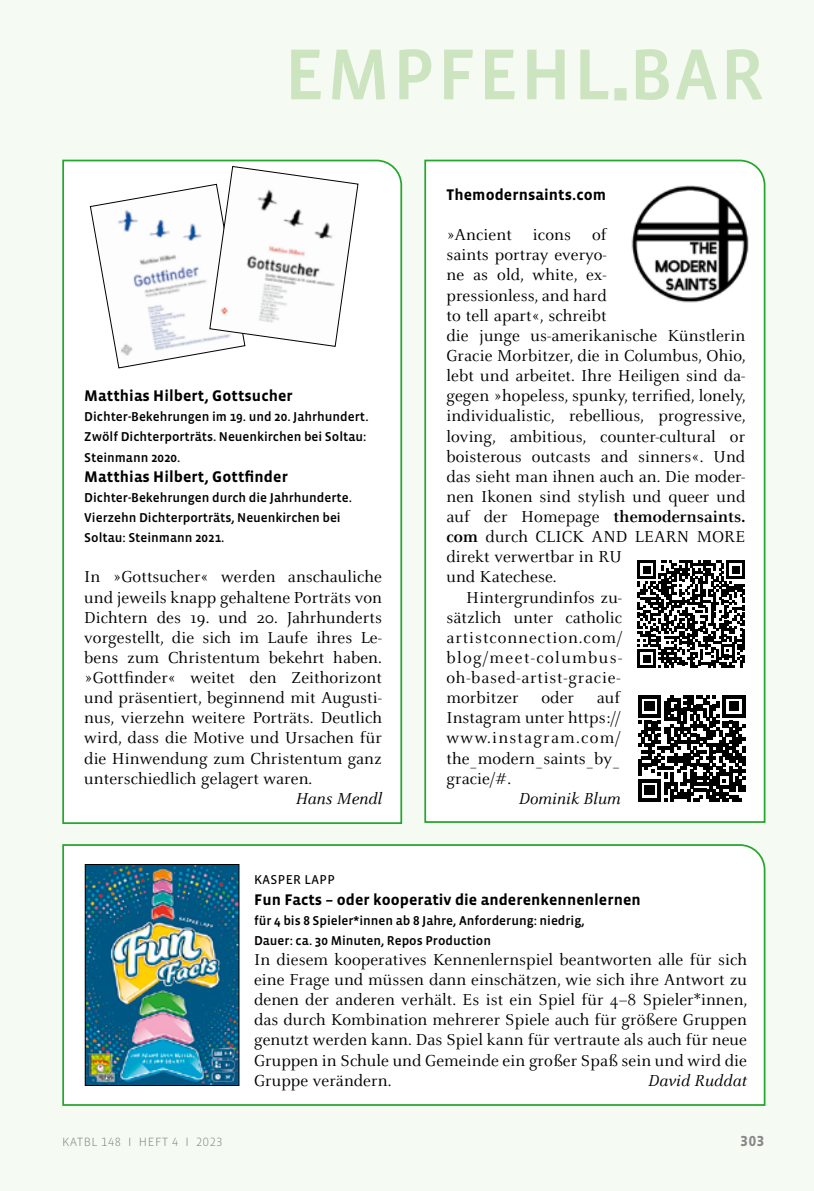
<style>
.page{position:relative;width:814px;height:1191px;background:#f5faf3}
.page>*{position:absolute;margin:0;border:0;box-sizing:border-box;transform-origin:0 0}
.t1{font:500 73.5px "Vista Sans OT";letter-spacing:.03em;color:#cce4bf}
.t2{font:17.5px/20.1px "Celeste Pro";letter-spacing:.005em;color:#000;text-align:justify}
.t3{font:italic 17.5px "Celeste Pro";letter-spacing:.005em;color:#000}
.t4{font:700 17.5px "Celeste Pro";letter-spacing:.005em;color:#000}
.t5{font:17.5px "Celeste Pro";letter-spacing:.045em;color:#000}
.t6{font:17.5px "Celeste Pro";letter-spacing:.055em;color:#000}
.t7{font:17.5px "Celeste Pro";letter-spacing:.08em;color:#000}
.t8{font:700 15.75px "Vista Sans OT";letter-spacing:.005em;color:#000}
.t9{font:700 14.88px "Vista Sans OT";color:#878988}
.t10{font:500 13.12px/20.1px "Vista Sans OT";color:#000}
.t11{font:13.12px "Vista Sans OT";letter-spacing:.03em;color:#000}
.t12{font:300 12.25px "Vista Sans OT";letter-spacing:.05em;color:#878988}
.s1{font-weight:400}
.s2{font-weight:700}
</style>
<div class="page">
<hr style="left:0;top:0;width:1px;height:1191px;background:#f0f9fd">
<div style="left:62px;top:844px;width:704px;height:262px;background:#fff"></div>
<div style="left:62px;top:159px;width:341px;height:665px;background:#fff"></div>
<svg style="left:90px;top:166px;width:268px;height:202px"></svg>
<div style="left:424px;top:159px;width:342px;height:664px;background:#fff"></div>
<svg style="left:637px;top:560px;width:108px;height:108px"></svg>
<img style="left:616px;top:179px;width:143px;height:127px">
<svg style="left:638px;top:695px;width:107px;height:106px"></svg>
<img style="left:87px;top:866px;width:150px;height:217px">
<div style="left:85px;top:864px;width:154px;height:221px;border:1px solid #000"></div>
<h1 class="t1" style="left:284px;top:37px;width:481px">EMPFEHL■BAR</h1>
<p class="t8" style="left:84px;top:388px;width:210px">Matthias Hilbert, Gottsucher</p>
<p class="t10" style="left:84px;top:407px;width:286px">Dichter-Bekehrungen im 19. und 20. Jahrhundert.<br>Zwölf Dichterporträts. Neuenkirchen bei Soltau:<br>Steinmann 2020.</p>
<p class="t8" style="left:84px;top:468px;width:205px">Matthias Hilbert, Gottfinder</p>
<p class="t10" style="left:84px;top:487px;width:269px">Dichter-Bekehrungen durch die Jahrhunderte.<br>Vierzehn Dichterporträts, Neuenkirchen bei<br>Soltau: Steinmann 2021.</p>
<p class="t2" style="left:84px;top:566px;width:299px">In »Gottsucher« werden anschauliche und jeweils knapp gehaltene Porträts von Dichtern des 19. und 20. Jahrhunderts vorgestellt, die sich im Laufe ihres Le&shy;bens zum Christentum bekehrt haben. »Gottfinder« weitet den Zeithorizont und präsentiert, beginnend mit Augusti&shy;nus, vierzehn weitere Porträts. Deutlich wird, dass die Motive und Ursachen für die Hinwendung zum Christentum ganz unterschiedlich gelagert waren.</p>
<p class="t3" style="left:296px;top:787px;width:88px">Hans Mendl</p>
<p class="t8" style="left:446px;top:186px;width:161px">Themodernsaints.com</p>
<p class="t2" style="left:446px;top:224px;width:162px">»Ancient icons of</p>
<p class="t2" style="left:446px;top:244px;width:162px">saints portray everyo-</p>
<p class="t2" style="left:446px;top:265px;width:162px">ne as old, white, ex-</p>
<p class="t2" style="left:446px;top:285px;width:162px">pressionless, and hard</p>
<p class="t2" style="left:446px;top:305px;width:162px">to tell apart«, schreibt</p>
<p class="t2" style="left:446px;top:325px;width:300px">die junge us-amerikanische Künstlerin</p>
<p class="t2" style="left:446px;top:345px;width:301px">Gracie Morbitzer, die in Columbus, Ohio,</p>
<p class="t2" style="left:446px;top:365px;width:300px">lebt und arbeitet. Ihre Heiligen sind da-</p>
<p class="t2" style="left:446px;top:385px;width:301px">gegen »hopeless, spunky, terrified, lonely,</p>
<p class="t2" style="left:446px;top:405px;width:301px">individualistic, rebellious, progressive,</p>
<p class="t2" style="left:446px;top:426px;width:300px">loving, ambitious, counter-cultural or</p>
<p class="t2" style="left:446px;top:446px;width:300px">boisterous outcasts and sinners«. Und</p>
<p class="t2" style="left:446px;top:466px;width:300px">das sieht man ihnen auch an. Die moder-</p>
<p class="t2" style="left:446px;top:486px;width:300px">nen Ikonen sind stylish und queer und</p>
<p class="t4" style="left:446px;top:505px;width:300px"><span class="s1">auf der Homepage</span> themodernsaints.</p>
<p class="t2" style="left:446px;top:526px;width:300px"><span class="s2">com</span> durch CLICK AND LEARN MORE</p>
<p class="t2" style="left:446px;top:546px;width:177px">direkt verwertbar in RU</p>
<p class="t2" style="left:446px;top:566px;width:112px">und Katechese.</p>
<p class="t2" style="left:466px;top:587px;width:157px">Hintergrundinfos zu-</p>
<p class="t2" style="left:446px;top:607px;width:177px">sätzlich unter catholic</p>
<p class="t6" style="left:446px;top:626px;width:177px">artistconnection.com/</p>
<p class="t7" style="left:446px;top:647px;width:177px">blog/meet-columbus-</p>
<p class="t5" style="left:446px;top:667px;width:175px">oh-based-artist-gracie-</p>
<p class="t2" style="left:446px;top:687px;width:74px">morbitzer</p>
<p class="t2" style="left:541px;top:687px;width:34px">oder</p>
<p class="t2" style="left:446px;top:687px;width:175px;text-indent:150px">auf Instagram unter https:// www.instagram.com/ the_modern_saints_by_ gracie/#.</p>
<p class="t3" style="left:519px;top:787px;width:103px">Dominik Blum</p>
<p class="t11" style="left:254px;top:873px;width:82px">KASPER LAPP</p>
<p class="t8" style="left:254px;top:891px;width:388px">Fun Facts – oder kooperativ die anderenkennenlernen</p>
<p class="t10" style="left:254px;top:910px;width:332px">für 4 bis 8 Spieler*innen ab 8 Jahre, Anforderung: niedrig,<br>Dauer: ca. 30 Minuten, Repos Production</p>
<p class="t2" style="left:254px;top:949px;width:495px">In diesem kooperatives Kennenlernspiel beantworten alle für sich eine Frage und müssen dann einschätzen, wie sich ihre Antwort zu denen der anderen verhält. Es ist ein Spiel für 4–8 Spieler*innen, das durch Kombination mehrerer Spiele auch für größere Gruppen genutzt werden kann. Das Spiel kann für vertraute als auch für neue Gruppen in Schule und Gemeinde ein großer Spaß sein und wird die Gruppe verändern.</p>
<p class="t3" style="left:648px;top:1069px;width:100px">David Ruddat</p>
<p class="t12" style="left:62px;top:1135px;width:162px">KATBL 148 I HEFT 4 I 2023</p>
<p class="t9" style="left:740px;top:1133px;width:25px">303</p>
</div>
